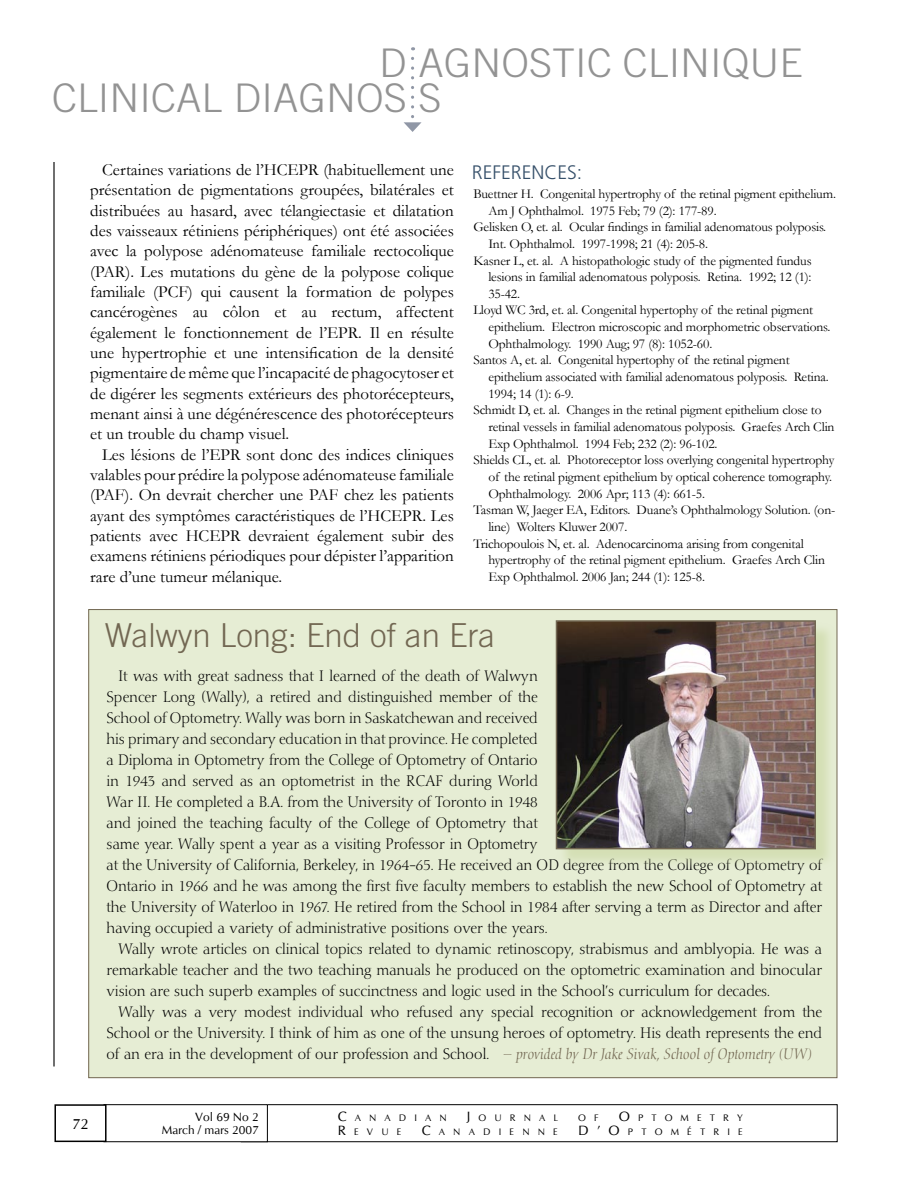
<style>
.page{position:relative;width:918px;height:1188px;background:#fff}
.page>*{position:absolute;margin:0;border:0;box-sizing:border-box;transform-origin:0 0}
.Heading_1{font:300 39.45px "Trade Gothic";color:#939393;scale:1.05 1}
.Heading_1-2{font:300 33px "Trade Gothic";color:#726752}
.Heading_2{font:300 19.5px "Frutiger";color:#36506a}
.texte_indent{font:16.95px/20.4px "Garamond";color:#000;text-align:justify}
.texte_indent-2{font:300 15px/21px "Nofret";color:#000;text-align:justify}
.t1{font:15px "CG Omega";color:#000}
.references{font:13.5px/16.6px "Garamond";letter-spacing:-.01em;color:#000}
.t2{font:12px/13.5px "CG Omega";color:#000;text-align:right}
.t3{font:9.45px "CG Omega";letter-spacing:.865em;color:#000}
.s1{color:#fff}
.s2{font-style:italic;color:#726752}
.s3{font-size:13.5px}
</style>
<div class="page">
<hr style="left:53px;top:162px;width:2px;height:904px;background:#000">
<div style="left:241px;top:1104px;width:597px;height:38px;border:1px solid #000"></div>
<div style="left:104px;top:1105px;width:163px;height:37px;background:#fff"></div>
<div style="left:104px;top:1104px;width:164px;height:38px;border:1px solid #000"></div>
<div style="left:54px;top:1104px;width:53px;height:38px;border:2px solid #000"></div>
<svg style="left:404px;top:58px;width:18px;height:74px"></svg>
<div style="left:89px;top:610px;width:748px;height:468px;background:#e6edd4"></div>
<div style="left:556px;top:621px;width:280px;height:248px;background:#cfdbab;opacity:.75"></div>
<img style="left:559px;top:623px;width:254px;height:223px">
<div style="left:556px;top:620px;width:260px;height:229px;border:2px solid #726752"></div>
<p class="Heading_1" style="left:379px;top:40px;width:405px">D<span class="s1">I</span>AGNOSTIC CLINIQUE</p>
<p class="Heading_1" style="left:52px;top:74px;width:373px">CLINICAL DIAGNOS<span class="s1">I</span>S</p>
<p class="texte_indent" style="left:90px;top:159px;width:365px;text-indent:12px">Certaines variations de l’HCEPR (habituellement une présentation de pigmentations groupées, bilatérales et distribuées au hasard, avec télangiectasie et dilatation des vaisseaux rétiniens périphériques) ont été associées avec la polypose adénomateuse familiale rectocolique (PAR). Les mutations du gène de la polypose colique familiale (PCF) qui causent la formation de polypes cancérogènes au côlon et au rectum, affectent également le fonctionnement de l’EPR. Il en résulte une hypertrophie et une intensification de la densité pigmentaire de même que l’incapacité de phagocytoser et de digérer les segments extérieurs des photorécepteurs, menant ainsi à une dégénérescence des photorécepteurs et un trouble du champ visuel.</p>
<p class="texte_indent" style="left:90px;top:444px;width:365px;text-indent:12px">Les lésions de l’EPR sont donc des indices cliniques valables pour prédire la polypose adénomateuse familiale (PAF). On devrait chercher une PAF chez les patients ayant des symptômes caractéristiques de l’HCEPR. Les patients avec HCEPR devraient également subir des examens rétiniens périodiques pour dépister l’apparition rare d’une tumeur mélanique.</p>
<p class="Heading_2" style="left:472px;top:161px;width:112px">REFERENCES:</p>
<p class="references" style="left:488px;top:185px;width:349px;text-indent:-15px">Buettner H. Congenital hypertrophy of the retinal pigment epithelium.<br>Am J Ophthalmol. 1975 Feb; 79 (2): 177-89.</p>
<p class="references" style="left:488px;top:218px;width:339px;text-indent:-15px">Gelisken O, et. al. Ocular findings in familial adenomatous polyposis.<br>Int. Ophthalmol. 1997-1998; 21 (4): 205-8.</p>
<p class="references" style="left:488px;top:252px;width:325px;text-align:justify;text-indent:-15px">Kasner L, et. al. A histopathologic study of the pigmented fundus lesions in familial adenomatous polyposis. Retina. 1992; 12 (1):<br>35-42.</p>
<p class="references" style="left:488px;top:302px;width:344px;text-indent:-15px">Lloyd WC 3rd, et. al. Congenital hypertophy of the retinal pigment epithelium. Electron microscopic and morphometric observations.<br>Ophthalmology. 1990 Aug; 97 (8): 1052-60.</p>
<p class="references" style="left:488px;top:351px;width:342px;text-indent:-15px">Santos A, et. al. Congenital hypertophy of the retinal pigment epithelium associated with familial adenomatous polyposis. Retina.<br>1994; 14 (1): 6-9.</p>
<p class="references" style="left:488px;top:401px;width:348px;text-indent:-15px">Schmidt D, et. al. Changes in the retinal pigment epithelium close to retinal vessels in familial adenomatous polyposis. Graefes Arch Clin<br>Exp Ophthalmol. 1994 Feb; 232 (2): 96-102.</p>
<p class="references" style="left:488px;top:451px;width:347px;text-indent:-15px">Shields CL, et. al. Photoreceptor loss overlying congenital hypertrophy of the retinal pigment epithelium by optical coherence tomography.<br>Ophthalmology. 2006 Apr; 113 (4): 661-5.</p>
<p class="references" style="left:488px;top:501px;width:348px;text-indent:-15px">Tasman W, Jaeger EA, Editors. Duane’s Ophthalmology Solution. (on&shy;line) Wolters Kluwer 2007.</p>
<p class="references" style="left:488px;top:535px;width:338px;text-indent:-15px">Trichopoulois N, et. al. Adenocarcinoma arising from congenital hypertrophy of the retinal pigment epithelium. Graefes Arch Clin<br>Exp Ophthalmol. 2006 Jan; 244 (1): 125-8.</p>
<p class="Heading_1-2" style="left:105px;top:616px;width:392px">Walwyn Long: End of an Era</p>
<p class="texte_indent-2" style="left:106px;top:666px;width:433px;text-indent:12px">It was with great sadness that I learned of the death of Walwyn Spencer Long (Wally), a retired and distinguished member of the School of Optometry. Wally was born in Saskatchewan and received his primary and secondary education in that province. He completed a Diploma in Optometry from the College of Optometry of Ontario in 1943 and served as an optometrist in the RCAF during World War II. He completed a B.A. from the University of Toronto in 1948 and joined the teaching faculty of the College of Optometry that same year. Wally spent a year as a visiting Professor in Optometry</p>
<p class="texte_indent-2" style="left:106px;top:855px;width:717px">at the University of California, Berkeley, in 1964-65. He received an OD degree from the College of Optometry of Ontario in 1966 and he was among the first five faculty members to establish the new School of Optometry at the University of Waterloo in 1967. He retired from the School in 1984 after serving a term as Director and after having occupied a variety of administrative positions over the years.</p>
<p class="texte_indent-2" style="left:106px;top:939px;width:717px;text-indent:12px">Wally wrote articles on clinical topics related to dynamic retinoscopy, strabismus and amblyopia. He was a remarkable teacher and the two teaching manuals he produced on the optometric examination and binocular vision are such superb examples of succinctness and logic used in the School’s curriculum for decades.</p>
<p class="texte_indent-2" style="left:106px;top:1002px;width:717px;text-indent:12px">Wally was a very modest individual who refused any special recognition or acknowledgement from the School or the University. I think of him as one of the unsung heroes of optometry. His death represents the end of an era in the development of our profession and School. <span class="s2">— provided by Dr Jake Sivak, School of Optometry (UW)</span></p>
<p class="t1" style="left:72px;top:1115px;width:18px">72</p>
<p class="t2" style="left:162px;top:1110px;width:98px">Vol 69 No 2<br>March / mars 2007</p>
<p class="t3" style="left:338px;top:1113px;width:111px"><span class="s3">C</span>ANADIAN</p>
<p class="t3" style="left:467px;top:1113px;width:93px"><span class="s3">J</span>OURNAL</p>
<p class="t3" style="left:578px;top:1113px;width:22px">O F</p>
<p class="t3" style="left:619px;top:1113px;width:126px"><span class="s3">O</span>PTOMETRY</p>
<p class="t3" style="left:338px;top:1126px;width:65px"><span class="s3">R</span>EVUE</p>
<p class="t3" style="left:422px;top:1126px;width:138px"><span class="s3">C</span>ANADIENNE</p>
<p class="t3" style="left:578px;top:1126px;width:166px"><span class="s3">D’O</span>PTOMÉTRIE</p>
</div>
